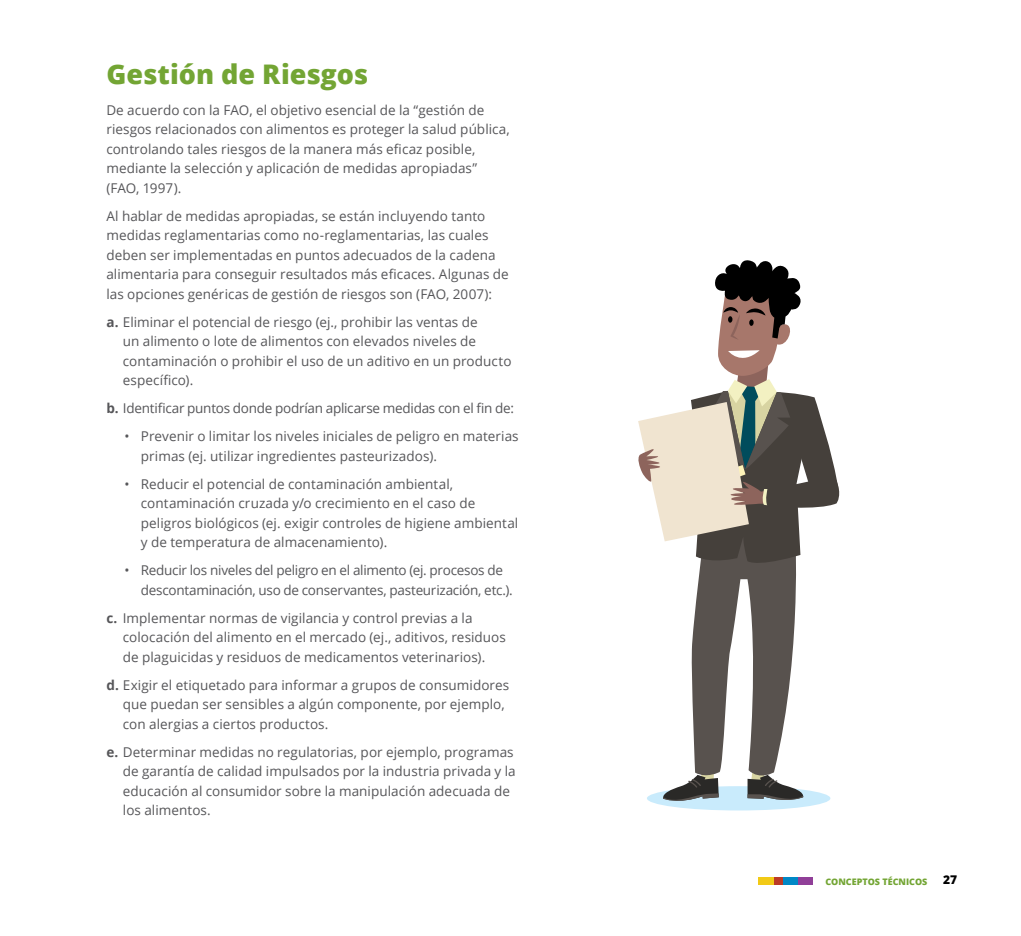
<style>
.page{position:relative;width:1021px;height:936px;background:#fff}
.page>*{position:absolute;margin:0;border:0;box-sizing:border-box;transform-origin:0 0}
.t1{font:800 27px "Open Sans";color:#73a534}
.t2{font:13.5px/19.5px "Open Sans";letter-spacing:.005em;color:#565659}
.t3{font:13.5px/19.5px "Open Sans";letter-spacing:-.02em;color:#565659}
.t4{font:800 12px "Open Sans";color:#000}
.t5{font:800 9px "Open Sans";color:#73a534}
.s1{font-weight:700}
</style>
<div class="page">
<div style="left:797px;top:877px;width:15px;height:7px;background:#903f98"></div>
<div style="left:782px;top:877px;width:15px;height:7px;background:#0088c6"></div>
<div style="left:758px;top:877px;width:16px;height:7px;background:#f2ca16"></div>
<div style="left:774px;top:877px;width:8px;height:7px;background:#bb3a26"></div>
<div style="left:647px;top:786px;width:183px;height:24px;background:#c9ebfc;border-radius:50%"></div>
<svg style="left:638px;top:260px;width:202px;height:544px"></svg>
<h1 class="t1" style="left:106px;top:54px;width:263px">Gestión de Riesgos</h1>
<p class="t2" style="left:106px;top:100px;width:405px">De acuerdo con la FAO, el objetivo esencial de la “gestión de riesgos relacionados con alimentos es proteger la salud pública, controlando tales riesgos de la manera más eficaz posible, mediante la selección y aplicación de medidas apropiadas” (FAO, 1997).</p>
<p class="t2" style="left:106px;top:205px;width:404px">Al hablar de medidas apropiadas, se están incluyendo tanto medidas reglamentarias como no-reglamentarias, las cuales deben ser implementadas en puntos adecuados de la cadena alimentaria para conseguir resultados más eficaces. Algunas de las opciones genéricas de gestión de riesgos son (FAO, 2007):</p>
<p class="t2" style="left:123px;top:311px;width:390px;text-indent:-16px"><span class="s1">a.</span> Eliminar el potencial de riesgo (ej., prohibir las ventas de<br>un alimento o lote de alimentos con elevados niveles de contaminación o prohibir el uso de un aditivo en un producto específico).</p>
<p class="t3" style="left:106px;top:398px;width:409px"><span class="s1">b.</span> Identificar puntos donde podrían aplicarse medidas con el fin de:</p>
<p class="t2" style="left:141px;top:426px;width:379px;text-indent:-16px">• Prevenir o limitar los niveles iniciales de peligro en materias primas (ej. utilizar ingredientes pasteurizados).</p>
<p class="t2" style="left:141px;top:473px;width:379px;text-indent:-16px">• Reducir el potencial de contaminación ambiental, contaminación cruzada y/o crecimiento en el caso de peligros biológicos (ej. exigir controles de higiene ambiental y de temperatura de almacenamiento).</p>
<p class="t3" style="left:141px;top:560px;width:373px;text-indent:-16px">• Reducir los niveles del peligro en el alimento (ej. procesos de descontaminación, uso de conservantes, pasteurización, etc.).</p>
<p class="t2" style="left:123px;top:607px;width:384px;text-indent:-16px"><span class="s1">c.</span> Implementar normas de vigilancia y control previas a la colocación del alimento en el mercado (ej., aditivos, residuos de plaguicidas y residuos de medicamentos veterinarios).</p>
<p class="t2" style="left:123px;top:674px;width:388px;text-indent:-16px"><span class="s1">d.</span> Exigir el etiquetado para informar a grupos de consumidores que puedan ser sensibles a algún componente, por ejemplo, con alergias a ciertos productos.</p>
<p class="t2" style="left:123px;top:741px;width:394px;text-indent:-16px"><span class="s1">e.</span> Determinar medidas no regulatorias, por ejemplo, programas de garantía de calidad impulsados por la industria privada y la educación al consumidor sobre la manipulación adecuada de los alimentos.</p>
<p class="t5" style="left:825px;top:874px;width:103px">CONCEPTOS TÉCNICOS</p>
<p class="t4" style="left:943px;top:870px;width:16px">27</p>
</div>
